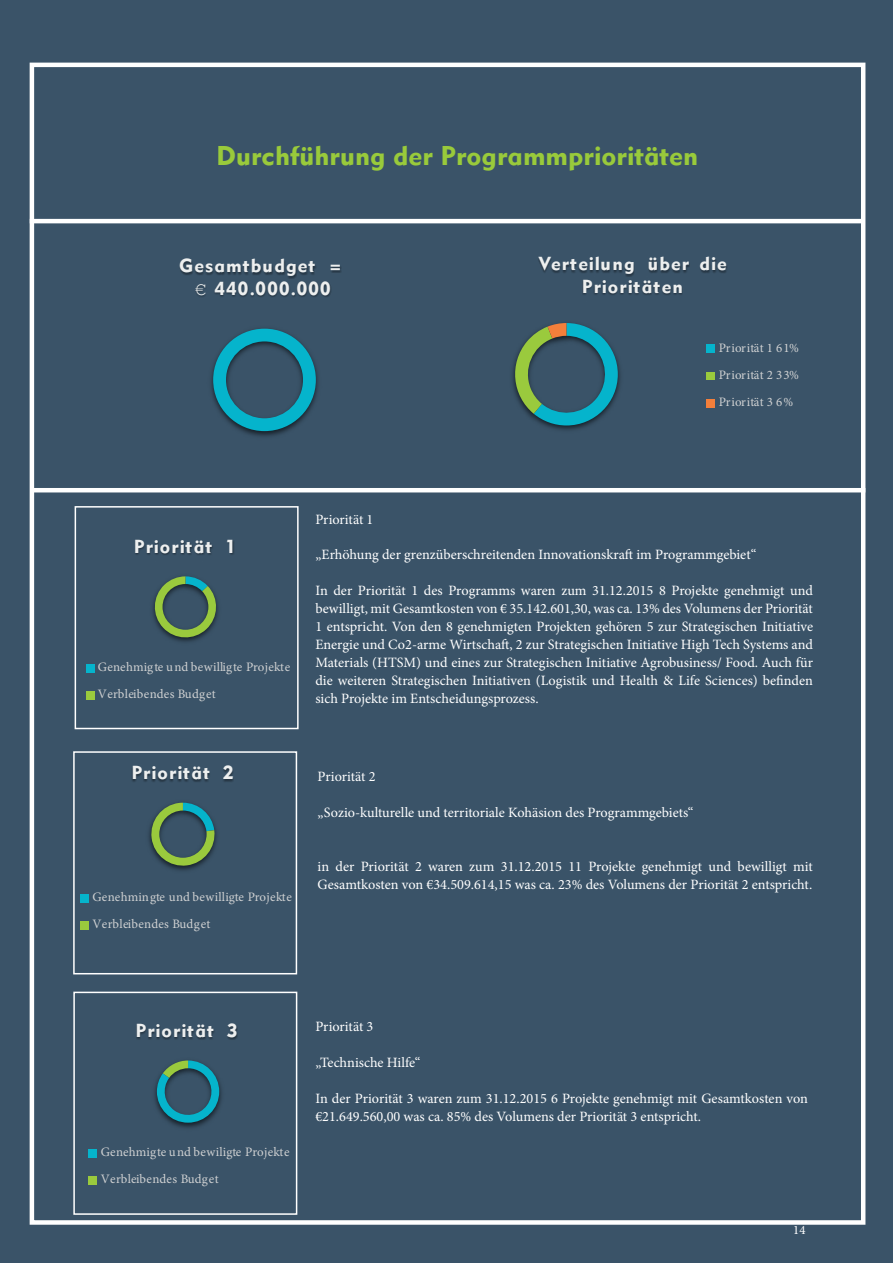
<style>
.page{position:relative;width:893px;height:1263px;background:#3a5368}
.page>*{position:absolute;margin:0;border:0;box-sizing:border-box;transform-origin:0 0}
.t1{font:27px "Metro Black Two";color:#99ca3b}
.t2{font:18.75px/22.4px "Metro Black Two";letter-spacing:.05em;color:#edefef;text-align:center}
.t3{font:18.75px/22.4px "Metro Black Two";letter-spacing:.07em;color:#edefef;text-align:center}
.t4{font:14.25px/18px "Minion Pro";color:#fff}
.t5{font:12.9px/27.2px "Minion Pro";letter-spacing:.015em;color:#cfd1d2}
.t6{font:12.75px "Minion Pro";color:#fff}
.s1{font-family:"Courier New"}
</style>
<div class="page">
<hr style="left:32px;top:488px;width:833px;height:4px;background:#fff">
<div style="left:30px;top:63px;width:835px;height:1162px;border:4px solid #fff"></div>
<hr style="left:30px;top:219px;width:833px;height:4px;background:#fff">
<img style="left:211px;top:328px;width:107px;height:109px">
<svg style="left:213px;top:329px;width:103px;height:102px"></svg>
<img style="left:180px;top:260px;width:161px;height:13px">
<img style="left:182px;top:272px;width:17px;height:23px">
<img style="left:199px;top:268px;width:142px;height:29px">
<img style="left:544px;top:362px;width:77px;height:68px">
<svg style="left:512px;top:323px;width:106px;height:102px"></svg>
<img style="left:538px;top:258px;width:189px;height:15px">
<img style="left:567px;top:266px;width:133px;height:29px">
<div style="left:707px;top:344px;width:8px;height:9px;background:#05b4cc"></div>
<div style="left:707px;top:372px;width:8px;height:7px;background:#9aca3d"></div>
<div style="left:707px;top:399px;width:8px;height:9px;background:#f37f3b"></div>
<svg style="left:152px;top:576px;width:66px;height:65px"></svg>
<img style="left:135px;top:540px;width:99px;height:15px">
<div style="left:86px;top:664px;width:9px;height:8px;background:#05b4cc"></div>
<div style="left:86px;top:691px;width:9px;height:8px;background:#9aca3d"></div>
<img style="left:148px;top:802px;width:69px;height:69px">
<svg style="left:149px;top:803px;width:67px;height:64px"></svg>
<img style="left:132px;top:767px;width:101px;height:15px">
<div style="left:81px;top:894px;width:8px;height:8px;background:#05b4cc"></div>
<div style="left:81px;top:921px;width:8px;height:8px;background:#9aca3d"></div>
<div style="left:73px;top:751px;width:224px;height:223px;border:2px solid #fff"></div>
<img style="left:154px;top:1082px;width:68px;height:46px">
<img style="left:155px;top:1082px;width:2px;height:6px">
<svg style="left:157px;top:1060px;width:62px;height:63px"></svg>
<img style="left:136px;top:1024px;width:102px;height:16px">
<div style="left:89px;top:1149px;width:8px;height:9px;background:#05b4cc"></div>
<div style="left:89px;top:1176px;width:8px;height:9px;background:#9aca3d"></div>
<div style="left:73px;top:992px;width:224px;height:223px;border:2px solid #fff"></div>
<div style="left:75px;top:506px;width:224px;height:223px;border:2px solid #fff"></div>
<h1 class="t1" style="left:216px;top:138px;width:483px">Durchführung der Programmprioritäten</h1>
<h2 class="t3" style="left:179px;top:254px;width:163px">Gesamtbudget = <span class="s1">€</span> 440.000.000</h2>
<h2 class="t2" style="left:538px;top:252px;width:190px">Verteilung über die<br>Prioritäten</h2>
<p class="t5" style="left:719px;top:334px;width:82px;text-align:justify">Priorität 1 61% Priorität 2 33% Priorität 3 6%</p>
<h2 class="t2" style="left:134px;top:535px;width:104px">Priorität 1</h2>
<p class="t5" style="left:98px;top:653px;width:194px">Genehmigte und bewilligte Projekte<br>Verbleibendes Budget</p>
<h2 class="t2" style="left:132px;top:761px;width:104px">Priorität 2</h2>
<p class="t5" style="left:93px;top:883px;width:201px">Genehmingte und bewilligte Projekte<br>Verbleibendes Budget</p>
<p class="t4" style="left:315px;top:511px;width:60px">Priorität 1</p>
<p class="t4" style="left:315px;top:545px;width:442px">„Erhöhung der grenzüberschreitenden Innovationskraft im Programmgebiet“</p>
<p class="t4" style="left:315px;top:581px;width:499px;text-align:justify">In der Priorität 1 des Programms waren zum 31.12.2015 8 Projekte genehmigt und bewilligt, mit Gesamtkosten von € 35.142.601,30, was ca. 13% des Volumens der Priorität 1 entspricht. Von den 8 genehmigten Projekten gehören 5 zur Strategischen Initiative Energie und Co2-arme Wirtschaft, 2 zur Strategischen Initiative High Tech Systems and Materials (HTSM) und eines zur Strategischen Initiative Agrobusiness/ Food. Auch für die weiteren Strategischen Initiativen (Logistik und Health &amp; Life Sciences) befinden sich Projekte im Entscheidungsprozess.</p>
<p class="t4" style="left:318px;top:768px;width:60px">Priorität 2</p>
<p class="t4" style="left:318px;top:804px;width:377px">„Sozio-kulturelle und territoriale Kohäsion des Programmgebiets“</p>
<p class="t4" style="left:318px;top:858px;width:497px">in der Priorität 2 waren zum 31.12.2015 11 Projekte genehmigt und bewilligt mit<br>Gesamtkosten von €34.509.614,15 was ca. 23% des Volumens der Priorität 2 entspricht.</p>
<h2 class="t2" style="left:136px;top:1019px;width:104px">Priorität 3</h2>
<p class="t5" style="left:101px;top:1138px;width:190px">Genehmigte und bewiligte Projekte<br>Verbleibendes Budget</p>
<p class="t4" style="left:315px;top:1017px;width:60px">Priorität 3</p>
<p class="t4" style="left:315px;top:1053px;width:107px">„Technische Hilfe“</p>
<p class="t4" style="left:315px;top:1089px;width:494px">In der Priorität 3 waren zum 31.12.2015 6 Projekte genehmigt mit Gesamtkosten von €21.649.560,00 was ca. 85% des Volumens der Priorität 3 entspricht.</p>
<p class="t6" style="left:793px;top:1221px;width:14px">14</p>
</div>
